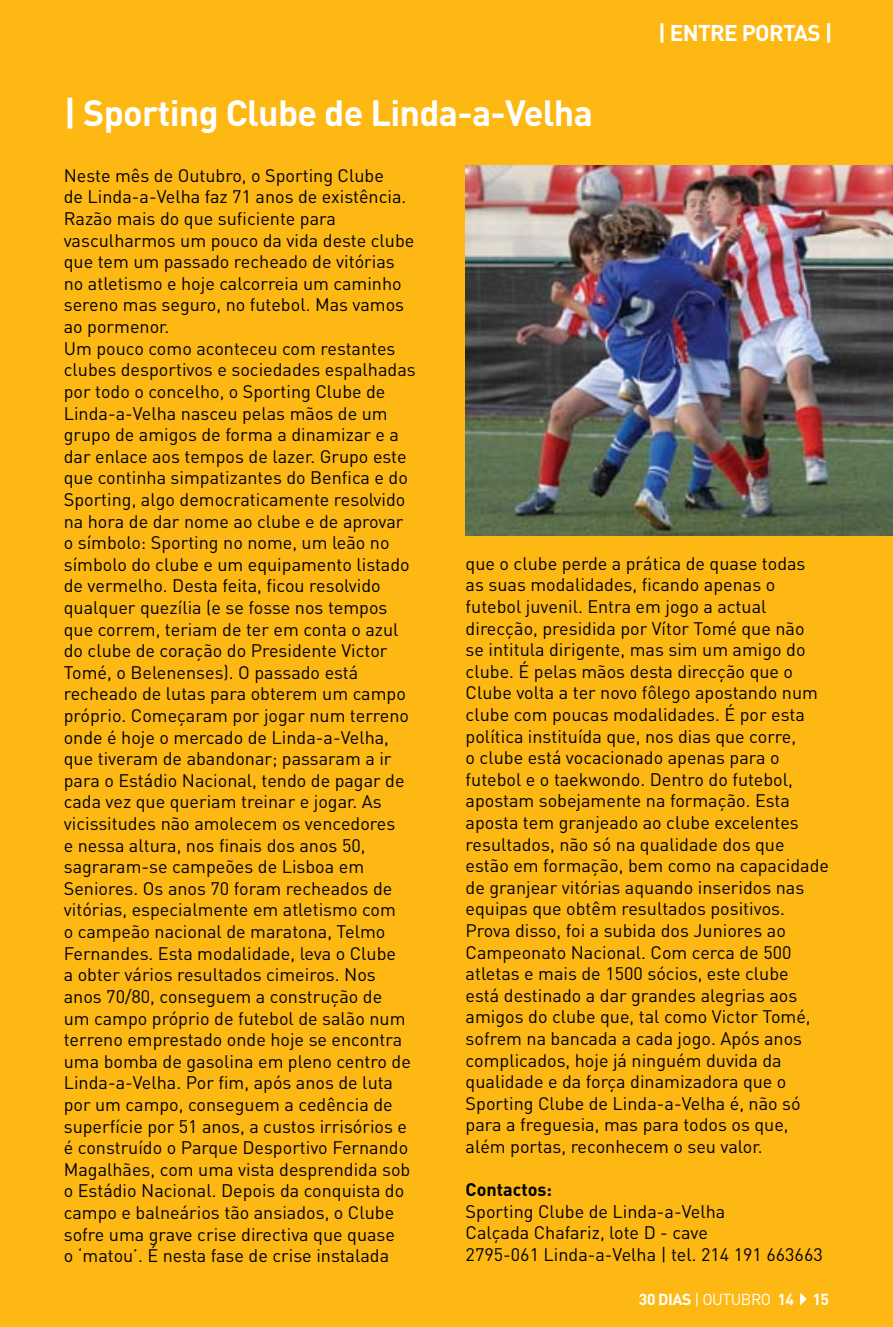
<style>
.page{position:relative;width:893px;height:1327px;background:#fdb813}
.page>*{position:absolute;margin:0;border:0;box-sizing:border-box;transform-origin:0 0}
.t1{font:700 36px "DIN";letter-spacing:-.02em;color:#fff}
.t2{font:700 22.5px "DIN";letter-spacing:-.03em;color:#fff}
.t3{font:18px/21.6px "DIN";color:#000}
.t4{font:700 18px "DIN";color:#000}
.t5{font:700 15.75px "DIN";letter-spacing:-.03em;color:#fff}
.s1{font-weight:400}
</style>
<div class="page">
<svg style="left:800px;top:1293px;width:7px;height:12px"></svg>
<img style="left:466px;top:166px;width:427px;height:370px">
<h1 class="t1" style="left:64px;top:89px;width:531px">| Sporting Clube de Linda-a-Velha</h1>
<p class="t2" style="left:658px;top:18px;width:176px">| ENTRE PORTAS |</p>
<p class="t3" style="left:64px;top:164px;width:353px">Neste mês de Outubro, o Sporting Clube<br>de Linda-a-Velha faz 71 anos de existência.<br>Razão mais do que suficiente para vasculharmos um pouco da vida deste clube que tem um passado recheado de vitórias no atletismo e hoje calcorreia um caminho sereno mas seguro, no futebol. Mas vamos ao pormenor.<br>Um pouco como aconteceu com restantes clubes desportivos e sociedades espalhadas por todo o concelho, o Sporting Clube de Linda-a-Velha nasceu pelas mãos de um grupo de amigos de forma a dinamizar e a dar enlace aos tempos de lazer. Grupo este que continha simpatizantes do Benfica e do Sporting, algo democraticamente resolvido na hora de dar nome ao clube e de aprovar o símbolo: Sporting no nome, um leão no símbolo do clube e um equipamento listado de vermelho. Desta feita, ficou resolvido qualquer quezília (e se fosse nos tempos que correm, teriam de ter em conta o azul do clube de coração do Presidente Victor Tomé, o Belenenses). O passado está recheado de lutas para obterem um campo próprio. Começaram por jogar num terreno onde é hoje o mercado de Linda-a-Velha, que tiveram de abandonar; passaram a ir para o Estádio Nacional, tendo de pagar de cada vez que queriam treinar e jogar. As vicissitudes não amolecem os vencedores<br>e nessa altura, nos finais dos anos 50, sagraram-se campeões de Lisboa em Seniores. Os anos 70 foram recheados de vitórias, especialmente em atletismo com<br>o campeão nacional de maratona, Telmo Fernandes. Esta modalidade, leva o Clube<br>a obter vários resultados cimeiros. Nos anos 70/80, conseguem a construção de<br>um campo próprio de futebol de salão num terreno emprestado onde hoje se encontra uma bomba de gasolina em pleno centro de Linda-a-Velha. Por fim, após anos de luta por um campo, conseguem a cedência de superfície por 51 anos, a custos irrisórios e é construído o Parque Desportivo Fernando Magalhães, com uma vista desprendida sob o Estádio Nacional. Depois da conquista do campo e balneários tão ansiados, o Clube sofre uma grave crise directiva que quase<br>o ‘matou’. É nesta fase de crise instalada</p>
<p class="t3" style="left:466px;top:552px;width:365px">que o clube perde a prática de quase todas<br>as suas modalidades, ficando apenas o futebol juvenil. Entra em jogo a actual direcção, presidida por Vítor Tomé que não<br>se intitula dirigente, mas sim um amigo do clube. É pelas mãos desta direcção que o Clube volta a ter novo fôlego apostando num clube com poucas modalidades. É por esta política instituída que, nos dias que corre,<br>o clube está vocacionado apenas para o futebol e o taekwondo. Dentro do futebol, apostam sobejamente na formação. Esta aposta tem granjeado ao clube excelentes resultados, não só na qualidade dos que estão em formação, bem como na capacidade de granjear vitórias aquando inseridos nas equipas que obtêm resultados positivos.<br>Prova disso, foi a subida dos Juniores ao Campeonato Nacional. Com cerca de 500 atletas e mais de 1500 sócios, este clube<br>está destinado a dar grandes alegrias aos amigos do clube que, tal como Victor Tomé, sofrem na bancada a cada jogo. Após anos complicados, hoje já ninguém duvida da qualidade e da força dinamizadora que o Sporting Clube de Linda-a-Velha é, não só para a freguesia, mas para todos os que, além portas, reconhecem o seu valor.</p>
<p class="t4" style="left:466px;top:1178px;width:88px">Contactos:</p>
<p class="t3" style="left:466px;top:1200px;width:359px">Sporting Clube de Linda-a-Velha<br>Calçada Chafariz, lote D - cave<br>2795-061 Linda-a-Velha | tel. 214 191 663663</p>
<p class="t5" style="left:639px;top:1288px;width:192px">30 DIAS <span class="s1">| OUTUBRO</span> 14 15</p>
</div>
